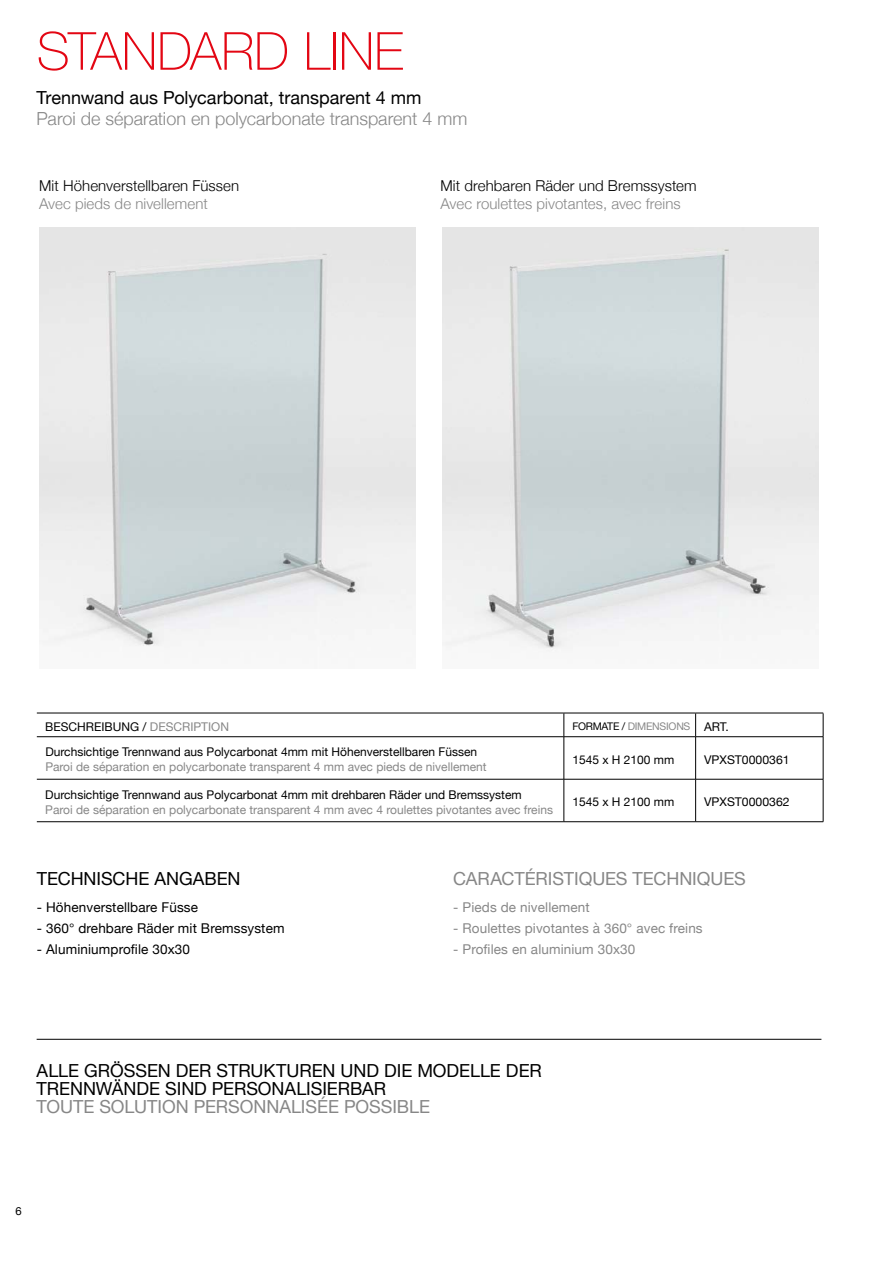
<style>
.page{position:relative;width:893px;height:1263px;background:#fff}
.page>*{position:absolute;margin:0;border:0;box-sizing:border-box;transform-origin:0 0}
.t1{font:100 52.5px "Helvetica Neue";color:#e30613}
.t2{font:18px/18px "Helvetica Neue";letter-spacing:-.005em;color:#000}
.t3{font:18px "Helvetica Neue";letter-spacing:-.005em;color:#878787}
.t4{font:300 18px "Helvetica Neue";color:#878787}
.t5{font:300 15px "Helvetica Neue";letter-spacing:.005em;color:#000}
.t6{font:300 15px "Helvetica Neue";letter-spacing:.005em;color:#878787}
.t7{font:13.5px "Helvetica Neue";letter-spacing:.01em;color:#878787}
.t8{font:13.5px "Helvetica Neue";letter-spacing:.01em;color:#000}
.t9{font:12px "Helvetica Neue";color:#000}
.t10{font:12px "Helvetica Neue";color:#878787}
.t11{font:11.25px "Helvetica Neue";color:#000}
.t12{font:10.5px "Helvetica Neue";letter-spacing:-.025em;color:#878787}
.s1{color:#878787}
.s2{color:#000}
.s3{font-size:12px;color:#000}
</style>
<div class="page">
<hr style="left:37px;top:713px;width:527px;height:1px;background:#000">
<svg style="left:564px;top:714px;width:1px;height:22px"></svg>
<hr style="left:564px;top:713px;width:132px;height:1px;background:#000">
<svg style="left:695px;top:713px;width:1px;height:23px"></svg>
<hr style="left:696px;top:713px;width:127px;height:1px;background:#000">
<svg style="left:823px;top:713px;width:1px;height:24px"></svg>
<hr style="left:37px;top:736px;width:527px;height:1px;background:#000">
<hr style="left:37px;top:779px;width:527px;height:1px;background:#000">
<hr style="left:37px;top:821px;width:527px;height:1px;background:#000">
<hr style="left:564px;top:737px;width:1px;height:42px;background:#000">
<hr style="left:564px;top:779px;width:1px;height:42px;background:#000">
<hr style="left:564px;top:736px;width:132px;height:1px;background:#000">
<hr style="left:564px;top:779px;width:132px;height:1px;background:#000">
<hr style="left:564px;top:821px;width:132px;height:1px;background:#000">
<hr style="left:695px;top:737px;width:1px;height:42px;background:#000">
<hr style="left:695px;top:779px;width:1px;height:42px;background:#000">
<hr style="left:696px;top:736px;width:127px;height:1px;background:#000">
<hr style="left:823px;top:737px;width:1px;height:42px;background:#000">
<hr style="left:823px;top:779px;width:1px;height:42px;background:#000">
<hr style="left:696px;top:779px;width:127px;height:1px;background:#000">
<hr style="left:696px;top:821px;width:127px;height:1px;background:#000">
<img style="left:39px;top:227px;width:377px;height:419px">
<img style="left:442px;top:227px;width:377px;height:425px">
<hr style="left:37px;top:1039px;width:784px;height:1px;background:#000">
<h1 class="t1" style="left:37px;top:11px;width:368px">STANDARD LINE</h1>
<h2 class="t2" style="left:37px;top:90px;width:386px">Trennwand aus Polycarbonat, transparent 4 mm</h2>
<h2 class="t4" style="left:37px;top:104px;width:432px">Paroi de séparation en polycarbonate transparent 4 mm</h2>
<p class="t5" style="left:39px;top:173px;width:202px">Mit Höhenverstellbaren Füssen</p>
<p class="t6" style="left:39px;top:191px;width:170px">Avec pieds de nivellement</p>
<p class="t5" style="left:440px;top:173px;width:258px">Mit drehbaren Räder und Bremssystem</p>
<p class="t6" style="left:440px;top:191px;width:242px">Avec roulettes pivotantes, avec freins</p>
<p class="t9" style="left:45px;top:718px;width:185px">BESCHREIBUNG / <span class="s1">DESCRIPTION</span></p>
<p class="t12" style="left:572px;top:718px;width:158px"><span class="s2">FORMATE /</span> DIMENSIONS <span class="s3">ART.</span></p>
<p class="t9" style="left:45px;top:743px;width:433px">Durchsichtige Trennwand aus Polycarbonat 4mm mit Höhenverstellbaren Füssen</p>
<p class="t10" style="left:45px;top:758px;width:443px">Paroi de séparation en polycarbonate transparent 4 mm avec pieds de nivellement</p>
<p class="t9" style="left:572px;top:751px;width:104px">1545 x H 2100 mm</p>
<p class="t9" style="left:704px;top:751px;width:87px">VPXST0000361</p>
<p class="t9" style="left:45px;top:786px;width:478px">Durchsichtige Trennwand aus Polycarbonat 4mm mit drehbaren Räder und Bremssystem</p>
<p class="t10" style="left:45px;top:801px;width:509px">Paroi de séparation en polycarbonate transparent 4 mm avec 4 roulettes pivotantes avec freins</p>
<p class="t9" style="left:572px;top:793px;width:104px">1545 x H 2100 mm</p>
<p class="t9" style="left:704px;top:793px;width:87px">VPXST0000362</p>
<h2 class="t2" style="left:37px;top:871px;width:205px">TECHNISCHE ANGABEN</h2>
<h2 class="t3" style="left:453px;top:866px;width:294px">CARACTÉRISTIQUES TECHNIQUES</h2>
<p class="t8" style="left:37px;top:897px;width:163px">- Höhenverstellbare Füsse</p>
<p class="t8" style="left:37px;top:918px;width:249px">- 360° drehbare Räder mit Bremssystem</p>
<p class="t8" style="left:37px;top:939px;width:155px">- Aluminiumprofile 30x30</p>
<p class="t7" style="left:453px;top:897px;width:138px">- Pieds de nivellement</p>
<p class="t7" style="left:453px;top:918px;width:251px">- Roulettes pivotantes à 360° avec freins</p>
<p class="t7" style="left:453px;top:939px;width:184px">- Profiles en aluminium 30x30</p>
<h2 class="t2" style="left:37px;top:1062px;width:507px">ALLE GRÖSSEN DER STRUKTUREN UND DIE MODELLE DER<br>TRENNWÄNDE SIND PERSONALISIERBAR</h2>
<h2 class="t3" style="left:37px;top:1093px;width:395px">TOUTE SOLUTION PERSONNALISÉE POSSIBLE</h2>
<p class="t11" style="left:16px;top:1202px;width:8px">6</p>
</div>
